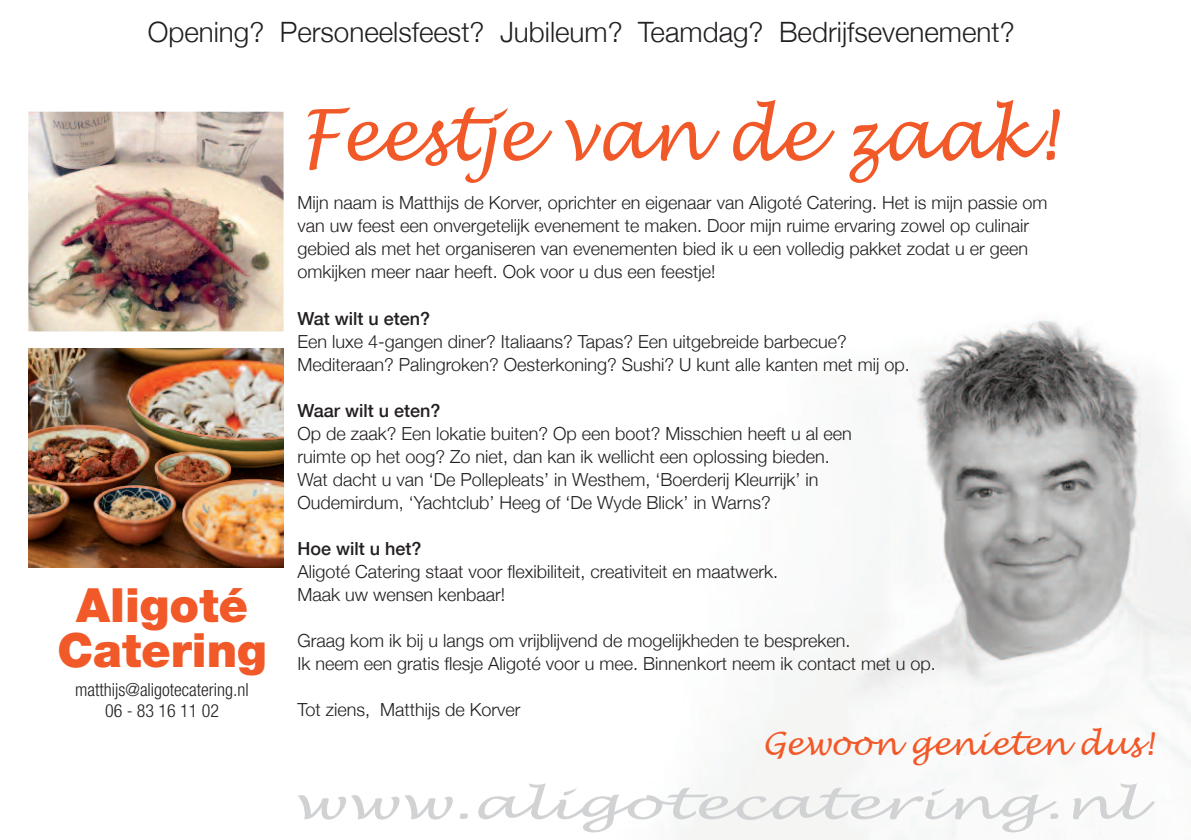
<style>
.page{position:relative;width:1191px;height:840px;background:#fff}
.page>*{position:absolute;margin:0;border:0;box-sizing:border-box;transform-origin:0 0}
.t1{font:italic 70.4px "Lucida Handwriting";color:#f15929;scale:.95 1}
.t2{font:900 47.2px/44.6px "Helvetica Neue";color:#f15929;text-align:center}
.t3{font:italic 41.6px "Lucida Handwriting";color:#d1d2d4;scale:1.53 1}
.t4{font:italic 31.8px "Lucida Handwriting";color:#f15929}
.t5{font:300 28px "Helvetica Neue";color:#231f20}
.t6{font:300 18px/23px "Helvetica Neue";color:#231f20}
.t7{font:500 18px "Helvetica Neue";color:#231f20}
.t8{font:300 condensed 18px/21.6px "Helvetica Neue";color:#231f20;text-align:center}
</style>
<div class="page">
<img style="left:686px;top:320px;width:505px;height:519px">
<img style="left:28px;top:112px;width:255px;height:219px">
<img style="left:28px;top:349px;width:255px;height:218px">
<h3 class="t5" style="left:148px;top:14px;width:868px">Opening? Personeelsfeest? Jubileum? Teamdag? Bedrijfsevenement?</h3>
<h2 class="t2" style="left:57px;top:586px;width:211px">Aligoté<br>Catering</h2>
<p class="t8" style="left:75px;top:679px;width:175px">matthijs@aligotecatering.nl<br>06 - 83 16 11 02</p>
<h1 class="t1" style="left:298px;top:88px;width:799px">Feestje van de zaak!</h1>
<p class="t6" style="left:297px;top:191px;width:751px">Mijn naam is Matthijs de Korver, oprichter en eigenaar van Aligoté Catering. Het is mijn passie om van uw feest een onvergetelijk evenement te maken. Door mijn ruime ervaring zowel op culinair gebied als met het organiseren van evenementen bied ik u een volledig pakket zodat u er geen omkijken meer naar heeft. Ook voor u dus een feestje!</p>
<p class="t7" style="left:297px;top:307px;width:134px">Wat wilt u eten?</p>
<p class="t6" style="left:297px;top:329px;width:614px">Een luxe 4-gangen diner? Italiaans? Tapas? Een uitgebreide barbecue?<br>Mediteraan? Palingroken? Oesterkoning? Sushi? U kunt alle kanten met mij op.</p>
<p class="t7" style="left:297px;top:399px;width:145px">Waar wilt u eten?</p>
<p class="t6" style="left:297px;top:421px;width:556px">Op de zaak? Een lokatie buiten? Op een boot? Misschien heeft u al een ruimte op het oog? Zo niet, dan kan ik wellicht een oplossing bieden.<br>Wat dacht u van ‘De Pollepleats’ in Westhem, ‘Boerderij Kleurrijk’ in Oudemirdum, ‘Yachtclub’ Heeg of ‘De Wyde Blick’ in Warns?</p>
<p class="t7" style="left:297px;top:537px;width:126px">Hoe wilt u het?</p>
<p class="t6" style="left:297px;top:559px;width:482px">Aligoté Catering staat voor flexibiliteit, creativiteit en maatwerk.<br>Maak uw wensen kenbaar!</p>
<p class="t6" style="left:297px;top:628px;width:640px">Graag kom ik bij u langs om vrijblijvend de mogelijkheden te bespreken.<br>Ik neem een gratis flesje Aligoté voor u mee. Binnenkort neem ik contact met u op.</p>
<p class="t6" style="left:297px;top:697px;width:225px">Tot ziens, Matthijs de Korver</p>
<h3 class="t4" style="left:762px;top:721px;width:393px">Gewoon genieten dus!</h3>
<h3 class="t3" style="left:290px;top:775px;width:556px">www.aligotecatering.nl</h3>
</div>
